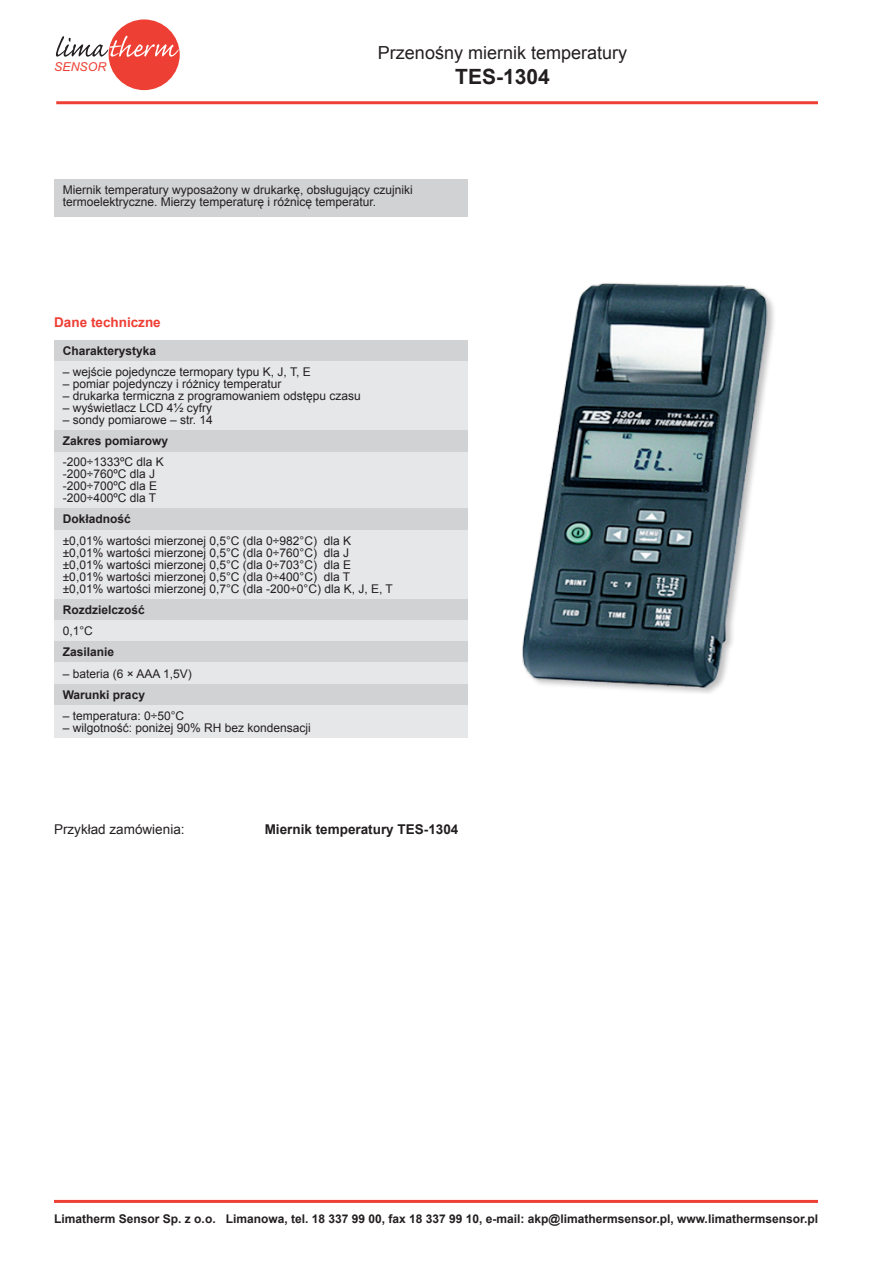
<style>
.page{position:relative;width:872px;height:1268px;background:#fff}
.page>*{position:absolute;margin:0;border:0;box-sizing:border-box;transform-origin:0 0}
.t1{font:700 21px "Arial";color:#231f20}
.t2{font:18px "Arial";color:#231f20}
.t3{font:700 13.5px "Arial";color:#231f20}
.t4{font:13.5px "Arial";color:#231f20}
.t5{font:700 13.5px "Arial";color:#ee3e34}
.t6{font:italic 12.3px "Arial";color:#ee3f34}
.t7{font:12px/12px "Arial";color:#231f20}
.t8{font:700 12px "Arial";color:#231f20}
</style>
<div class="page">
<hr style="left:54px;top:1199px;width:764px;height:3px;background:#ee3f34">
<div style="left:109px;top:19px;width:71px;height:71px;background:#ee3f34;border-radius:50%"></div>
<svg style="left:56px;top:36px;width:123px;height:21px"></svg>
<hr style="left:56px;top:101px;width:762px;height:3px;background:#ee3f34">
<div style="left:54px;top:340px;width:414px;height:21px;background:#d1d2d4"></div>
<div style="left:54px;top:361px;width:414px;height:69px;background:#e6e7e9"></div>
<div style="left:54px;top:430px;width:414px;height:21px;background:#d1d2d4"></div>
<div style="left:54px;top:451px;width:414px;height:57px;background:#e6e7e9"></div>
<div style="left:54px;top:508px;width:414px;height:22px;background:#d1d2d4"></div>
<div style="left:54px;top:530px;width:414px;height:69px;background:#e6e7e9"></div>
<div style="left:54px;top:599px;width:414px;height:21px;background:#d1d2d4"></div>
<div style="left:54px;top:620px;width:414px;height:21px;background:#e6e7e9"></div>
<div style="left:54px;top:641px;width:414px;height:21px;background:#d1d2d4"></div>
<div style="left:54px;top:662px;width:414px;height:22px;background:#e6e7e9"></div>
<div style="left:54px;top:684px;width:414px;height:21px;background:#d1d2d4"></div>
<div style="left:54px;top:705px;width:414px;height:33px;background:#e6e7e9"></div>
<div style="left:54px;top:179px;width:414px;height:38px;background:#d1d2d4"></div>
<img style="left:522px;top:283px;width:252px;height:410px">
<p class="t6" style="left:54px;top:58px;width:54px">SENSOR</p>
<h2 class="t2" style="left:378px;top:41px;width:251px">Przenośny miernik temperatury</h2>
<h1 class="t1" style="left:455px;top:63px;width:96px">TES-1304</h1>
<p class="t7" style="left:63px;top:184px;width:352px">Miernik temperatury wyposażony w drukarkę, obsługujący czujniki termoelektryczne. Mierzy temperaturę i różnicę temperatur.</p>
<p class="t5" style="left:54px;top:313px;width:108px">Dane techniczne</p>
<p class="t8" style="left:63px;top:342px;width:95px">Charakterystyka</p>
<p class="t7" style="left:63px;top:366px;width:249px">– wejście pojedyncze termopary typu K, J, T, E</p>
<p class="t7" style="left:63px;top:378px;width:220px">– pomiar pojedynczy i różnicy temperatur</p>
<p class="t7" style="left:63px;top:390px;width:300px">– drukarka termiczna z programowaniem odstępu czasu</p>
<p class="t7" style="left:63px;top:402px;width:151px">– wyświetlacz LCD 4½ cyfry</p>
<p class="t7" style="left:63px;top:414px;width:152px">– sondy pomiarowe – str. 14</p>
<p class="t8" style="left:63px;top:433px;width:107px">Zakres pomiarowy</p>
<p class="t7" style="left:63px;top:456px;width:103px">-200÷1333ºC dla K -200÷760ºC dla J -200÷700ºC dla E -200÷400ºC dla T</p>
<p class="t8" style="left:63px;top:511px;width:70px">Dokładność</p>
<p class="t7" style="left:63px;top:535px;width:332px">±0,01% wartości mierzonej 0,5°C (dla 0÷982°C) dla K ±0,01% wartości mierzonej 0,5°C (dla 0÷760°C) dla J<br>±0,01% wartości mierzonej 0,5°C (dla 0÷703°C) dla E ±0,01% wartości mierzonej 0,5°C (dla 0÷400°C) dla T ±0,01% wartości mierzonej 0,7°C (dla -200÷0°C) dla K, J, E, T</p>
<p class="t8" style="left:63px;top:601px;width:84px">Rozdzielczość</p>
<p class="t7" style="left:63px;top:625px;width:32px">0,1°C</p>
<p class="t8" style="left:63px;top:644px;width:53px">Zasilanie</p>
<p class="t7" style="left:63px;top:667px;width:131px">– bateria (6 × AAA 1,5V)</p>
<p class="t8" style="left:63px;top:686px;width:84px">Warunki pracy</p>
<p class="t7" style="left:63px;top:710px;width:123px">– temperatura: 0÷50°C</p>
<p class="t7" style="left:63px;top:722px;width:250px">– wilgotność: poniżej 90% RH bez kondensacji</p>
<p class="t4" style="left:54px;top:820px;width:132px">Przykład zamówienia:</p>
<p class="t3" style="left:265px;top:820px;width:195px">Miernik temperatury TES-1304</p>
<p class="t8" style="left:54px;top:1209px;width:765px">Limatherm Sensor Sp. z o.o. Limanowa, tel. 18 337 99 00, fax 18 337 99 10, e-mail: akp@limathermsensor.pl, www.limathermsensor.pl</p>
</div>
